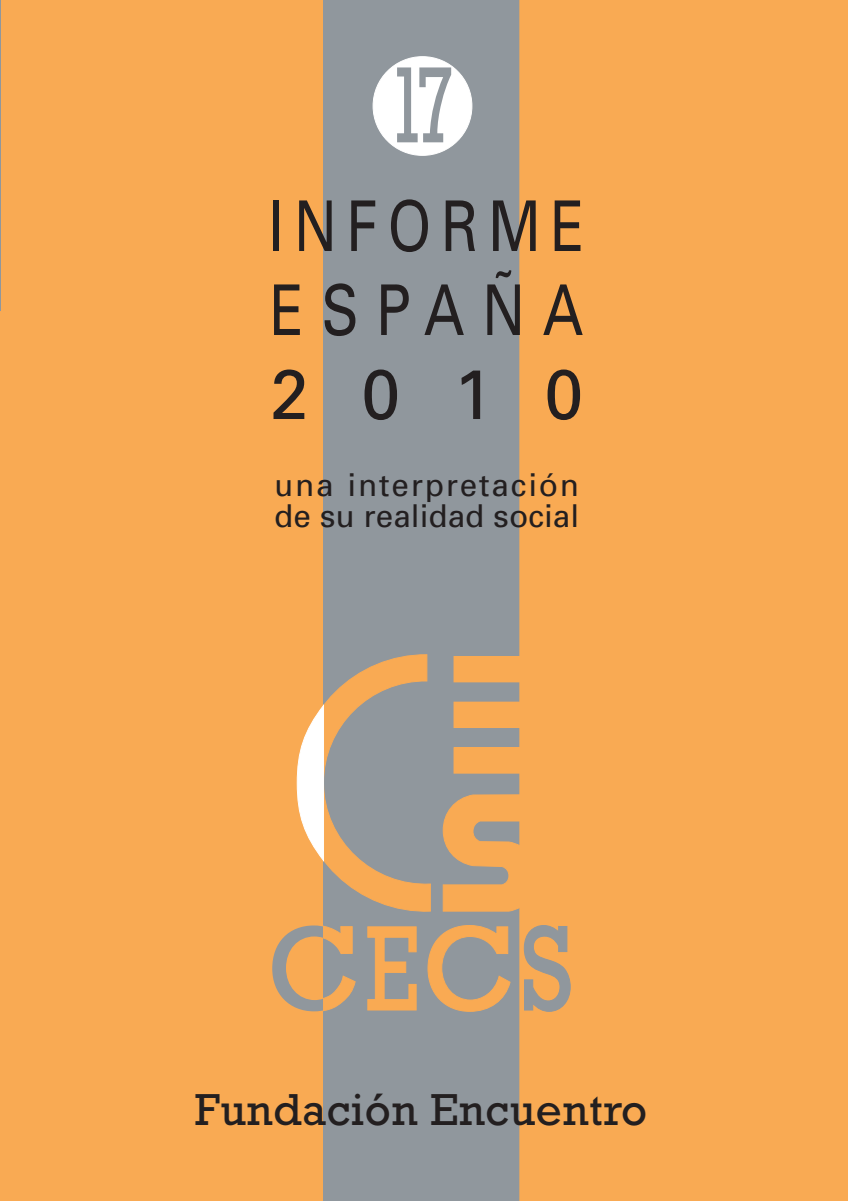
<style>
.page{position:relative;width:848px;height:1201px;background:#fff}
.page>*{position:absolute;margin:0;border:0;box-sizing:border-box;transform-origin:0 0}
.t1{font:122.5px "Rockwell";color:#90979d}
.t2{font:110.25px "Rockwell";color:#90979d;scale:.68 1}
.t3{font:70px/84px "Univers";letter-spacing:.275em;color:#231f20;text-align:justify;scale:.8 1}
.t4{font:45.5px "Rockwell";letter-spacing:.01em;color:#231f20}
.t5{font:31.5px/31.5px "Univers";letter-spacing:.055em;color:#231f20}
.s1{color:#f9aa53}
</style>
<div class="page">
<div style="left:0;top:0;width:847px;height:1201px;background:#f9aa53"></div>
<div style="left:323px;top:0;width:196px;height:1201px;background:#90979d"></div>
<div style="left:373px;top:56px;width:99px;height:100px;background:#fff;border:1px solid #fff;border-radius:50%"></div>
<div style="left:454px;top:656px;width:93px;height:26px;background:#f9aa53"></div>
<div style="left:454px;top:702px;width:93px;height:25px;background:#f9aa53"></div>
<div style="left:453px;top:702px;width:94px;height:26px;border:1px solid #f9aa53"></div>
<div style="left:454px;top:748px;width:93px;height:25px;background:#f9aa53"></div>
<div style="left:453px;top:747px;width:94px;height:26px;border:1px solid #f9aa53"></div>
<svg style="left:442px;top:794px;width:96px;height:118px;background:#dfa565"></svg>
<svg style="left:296px;top:654px;width:134px;height:260px;background:#bca68c"></svg>
<svg style="left:323px;top:926px;width:29px;height:28px"></svg>
<svg style="left:323px;top:975px;width:32px;height:36px"></svg>
<svg style="left:0;top:0;width:1px;height:311px"></svg>
<svg style="left:843px;top:1197px;width:5px;height:4px"></svg>
<h2 class="t2" style="left:386px;top:67px;width:103px">17</h2>
<h3 class="t3" style="left:268px;top:190px;width:396px">INFORME ESPAÑA 2010</h3>
<p class="t5" style="left:274px;top:472px;width:306px">una interpretación de su realidad social</p>
<h1 class="t1" style="left:267px;top:927px;width:307px">C<span class="s1">EC</span>S</h1>
<h3 class="t4" style="left:195px;top:1094px;width:453px">Fundación Encuentro</h3>
</div>
